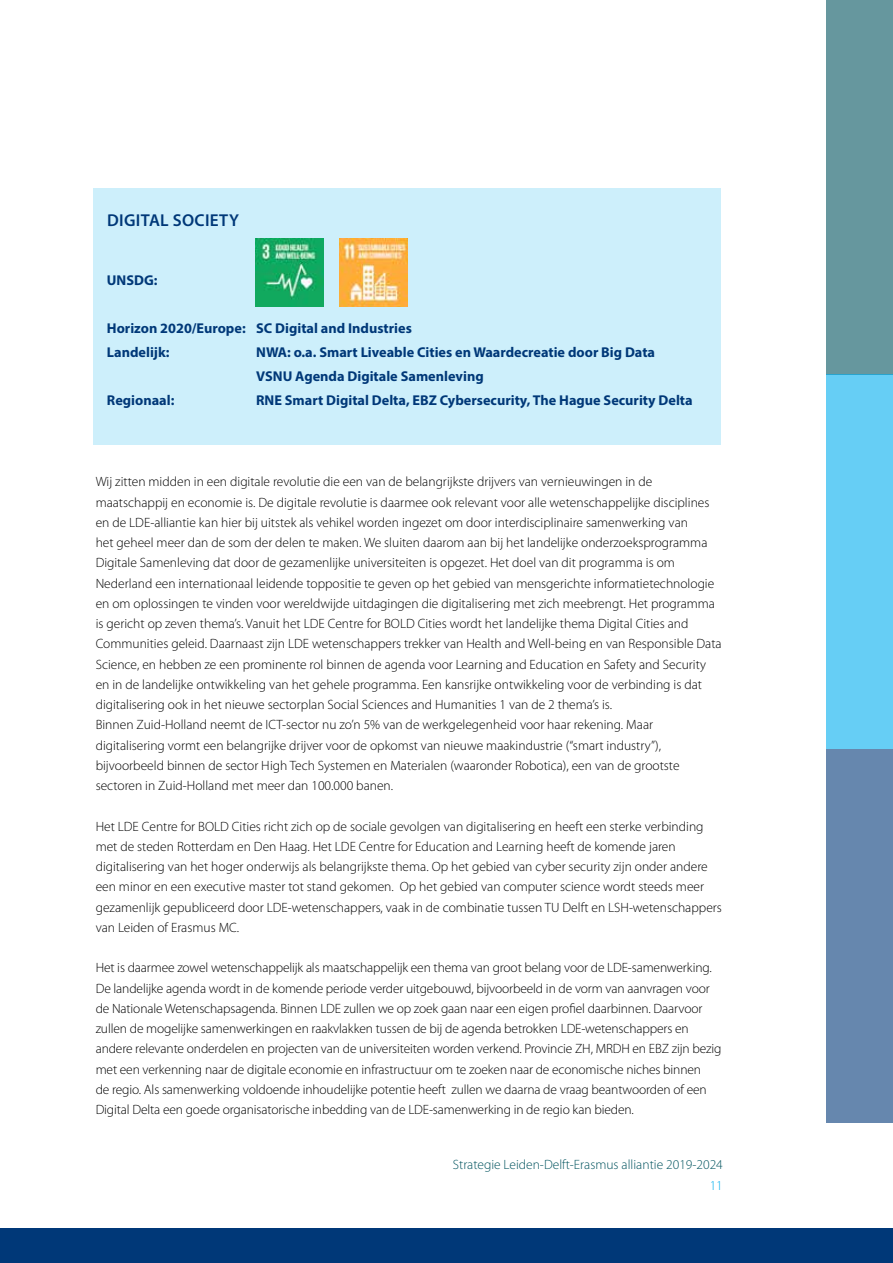
<style>
.page{position:relative;width:893px;height:1263px;background:#fff}
.page>*{position:absolute;margin:0;border:0;box-sizing:border-box;transform-origin:0 0}
.t1{font:600 17.25px "Myriad Pro";letter-spacing:.02em;color:#003878}
.t2{font:700 14.25px/24px "Myriad Pro";color:#003878}
.t3{font:300 13.5px/20.2px "Myriad Pro";color:#000}
.t4{font:300 13.5px "Myriad Pro";color:#00535e}
.t5{font:300 13.5px "Myriad Pro";color:#00aeef}
</style>
<div class="page">
<div style="left:826px;top:0;width:67px;height:375px;background:#66979e"></div>
<div style="left:826px;top:375px;width:67px;height:374px;background:#66cef5"></div>
<div style="left:827px;top:749px;width:66px;height:373px;background:#6687ae"></div>
<div style="left:0;top:1229px;width:893px;height:34px;background:#003878"></div>
<div style="left:93px;top:189px;width:628px;height:256px;background:#cdeffb"></div>
<img style="left:255px;top:239px;width:68px;height:68px">
<img style="left:339px;top:239px;width:68px;height:68px">
<p class="t1" style="left:107px;top:209px;width:133px">DIGITAL SOCIETY</p>
<p class="t2" style="left:107px;top:268px;width:52px">UNSDG:</p>
<p class="t2" style="left:107px;top:316px;width:306px">Horizon 2020/Europe: SC Digital and Industries<br>Landelijk:</p>
<p class="t2" style="left:256px;top:340px;width:400px">NWA: o.a. Smart Liveable Cities en Waardecreatie door Big Data<br>VSNU Agenda Digitale Samenleving</p>
<p class="t2" style="left:107px;top:388px;width:69px">Regionaal:</p>
<p class="t2" style="left:256px;top:388px;width:438px">RNE Smart Digital Delta, EBZ Cybersecurity, The Hague Security Delta</p>
<p class="t3" style="left:96px;top:472px;width:627px">Wij zitten midden in een digitale revolutie die een van de belangrijkste drijvers van vernieuwingen in de maatschappij en economie is. De digitale revolutie is daarmee ook relevant voor alle wetenschappelijke disciplines en de LDE-alliantie kan hier bij uitstek als vehikel worden ingezet om door interdisciplinaire samenwerking van<br>het geheel meer dan de som der delen te maken. We sluiten daarom aan bij het landelijke onderzoeksprogramma Digitale Samenleving dat door de gezamenlijke universiteiten is opgezet. Het doel van dit programma is om Nederland een internationaal leidende toppositie te geven op het gebied van mensgerichte informatietechnologie en om oplossingen te vinden voor wereldwijde uitdagingen die digitalisering met zich meebrengt. Het programma is gericht op zeven thema’s. Vanuit het LDE Centre for BOLD Cities wordt het landelijke thema Digital Cities and Communities geleid. Daarnaast zijn LDE wetenschappers trekker van Health and Well-being en van Responsible Data Science, en hebben ze een prominente rol binnen de agenda voor Learning and Education en Safety and Security en in de landelijke ontwikkeling van het gehele programma. Een kansrijke ontwikkeling voor de verbinding is dat digitalisering ook in het nieuwe sectorplan Social Sciences and Humanities 1 van de 2 thema’s is.<br>Binnen Zuid-Holland neemt de ICT-sector nu zo’n 5% van de werkgelegenheid voor haar rekening. Maar digitalisering vormt een belangrijke drijver voor de opkomst van nieuwe maakindustrie (“smart industry”), bijvoorbeeld binnen de sector High Tech Systemen en Materialen (waaronder Robotica), een van de grootste sectoren in Zuid-Holland met meer dan 100.000 banen.</p>
<p class="t3" style="left:96px;top:816px;width:628px">Het LDE Centre for BOLD Cities richt zich op de sociale gevolgen van digitalisering en heeft een sterke verbinding met de steden Rotterdam en Den Haag. Het LDE Centre for Education and Learning heeft de komende jaren digitalisering van het hoger onderwijs als belangrijkste thema. Op het gebied van cyber security zijn onder andere een minor en een executive master tot stand gekomen. Op het gebied van computer science wordt steeds meer gezamenlijk gepubliceerd door LDE-wetenschappers, vaak in de combinatie tussen TU Delft en LSH-wetenschappers van Leiden of Erasmus MC.</p>
<p class="t3" style="left:96px;top:958px;width:627px">Het is daarmee zowel wetenschappelijk als maatschappelijk een thema van groot belang voor de LDE-samenwerking.<br>De landelijke agenda wordt in de komende periode verder uitgebouwd, bijvoorbeeld in de vorm van aanvragen voor de Nationale Wetenschapsagenda. Binnen LDE zullen we op zoek gaan naar een eigen profiel daarbinnen. Daarvoor zullen de mogelijke samenwerkingen en raakvlakken tussen de bij de agenda betrokken LDE-wetenschappers en andere relevante onderdelen en projecten van de universiteiten worden verkend. Provincie ZH, MRDH en EBZ zijn bezig met een verkenning naar de digitale economie en infrastructuur om te zoeken naar de economische niches binnen<br>de regio. Als samenwerking voldoende inhoudelijke potentie heeft zullen we daarna de vraag beantwoorden of een Digital Delta een goede organisatorische inbedding van de LDE-samenwerking in de regio kan bieden.</p>
<p class="t4" style="left:453px;top:1157px;width:271px">Strategie Leiden-Delft-Erasmus alliantie 2019-2024</p>
<p class="t5" style="left:710px;top:1177px;width:15px">11</p>
</div>
